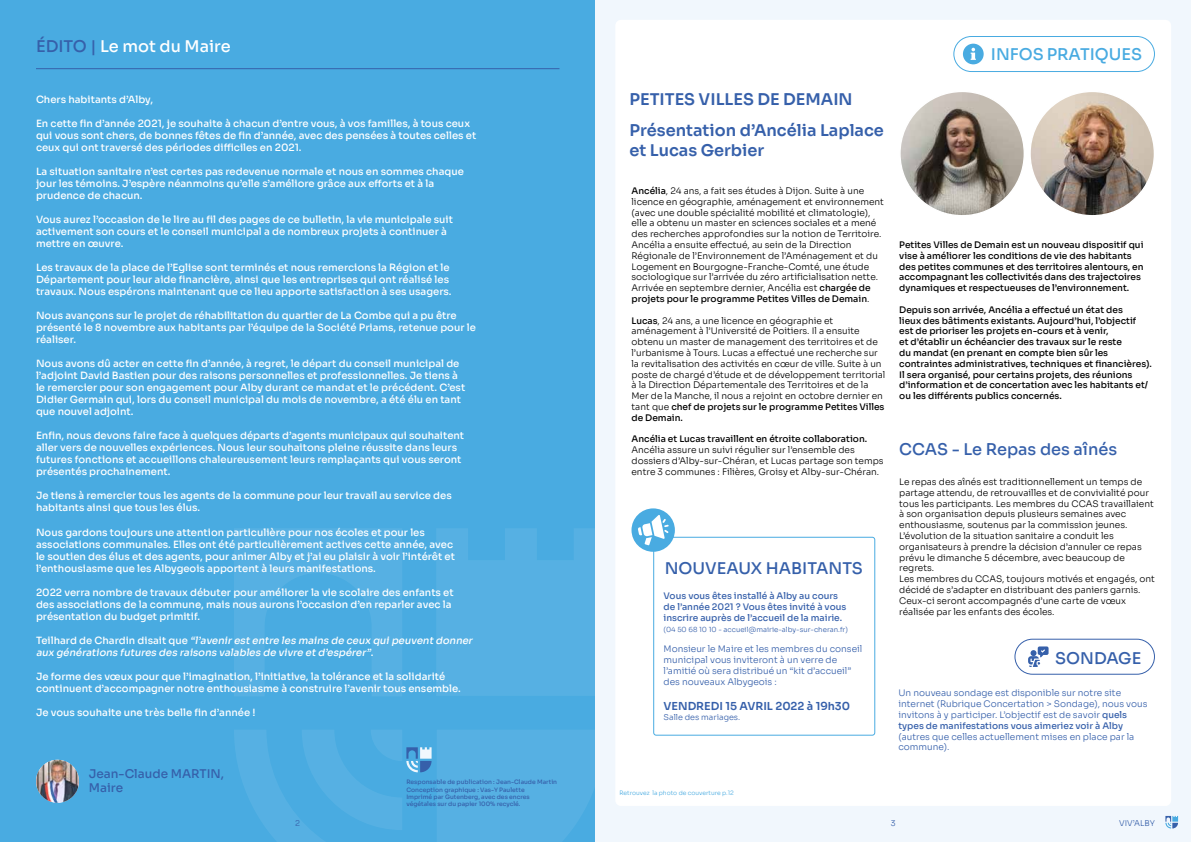
<style>
.page{position:relative;width:1191px;height:842px;background:#fff}
.page>*{position:absolute;margin:0;border:0;box-sizing:border-box;transform-origin:0 0}
.t1{font:600 16.1px/31.5px "Sora";color:#3660aa}
.t2{font:500 16.1px "Sora";color:#3660aa}
.t3{font:500 16.1px "Sora";color:#fff}
.t4{font:500 16.1px "Sora";color:#49abe1}
.t5{font:500 12px/14.4px "Sora";color:#3660aa}
.t6{font:600 11px "Sora";color:#3660aa}
.t7{font:500 10px/12px "Sora";color:#fff}
.t8{font:italic 500 10px/12px "Sora";color:#fff}
.t9{font:300 9px/10.8px "Sora";color:#000}
.t10{font:500 9px/10.8px "Sora";color:#000}
.t11{font:300 9px/10.8px "Sora";color:#3660aa}
.t12{font:500 9px/10.8px "Sora";color:#3660aa}
.t13{font:300 8px "Sora";color:#3660aa}
.t14{font:300 7px "Sora";color:#3660aa}
.t15{font:500 6px/7.2px "Sora";color:#3660aa}
.t16{font:300 6px "Sora";color:#49abe1}
.s1{color:#3660aa}
.s2{font-style:normal}
.s3{font-weight:500}
</style>
<div class="page">
<div style="left:0;top:0;width:595px;height:842px;background:#49abe1"></div>
<svg style="left:437px;top:529px;width:158px;height:167px"></svg>
<svg style="left:234px;top:529px;width:168px;height:167px"></svg>
<div style="left:437px;top:730px;width:158px;height:112px;background:#56b0e3"></div>
<svg style="left:234px;top:730px;width:197px;height:112px"></svg>
<img style="left:36px;top:760px;width:43px;height:43px;border-radius:22px">
<div style="left:595px;top:0;width:596px;height:842px;background:#f1f7fd"></div>
<div style="left:615px;top:20px;width:556px;height:786px;background:#fff;border-radius:6px"></div>
<hr style="left:36px;top:68px;width:523px;height:1px;background:#3660aa">
<svg style="left:1165px;top:816px;width:13px;height:12px"></svg>
<div style="left:1014px;top:639px;width:141px;height:36px;border:1px solid #3660aa;border-radius:18px"></div>
<svg style="left:1028px;top:646px;width:20px;height:21px"></svg>
<div style="left:653px;top:537px;width:222px;height:199px;border:1px solid #49abe1;border-radius:3px"></div>
<div style="left:631px;top:508px;width:44px;height:44px;background:#49abe1;border-radius:50%"></div>
<svg style="left:638px;top:515px;width:30px;height:30px"></svg>
<div style="left:953px;top:36px;width:202px;height:36px;border:1px solid #49abe1;border-radius:18px"></div>
<svg style="left:963px;top:44px;width:20px;height:20px"></svg>
<img style="left:1030px;top:91px;width:124px;height:125px;border-radius:62px">
<img style="left:900px;top:91px;width:124px;height:125px;border-radius:62px">
<h1 class="t3" style="left:36px;top:33px;width:196px"><span class="s1">ÉDITO |</span> Le mot du Maire</h1>
<p class="t7" style="left:36px;top:92px;width:119px">Chers habitants d’Alby,</p>
<p class="t7" style="left:36px;top:116px;width:442px">En cette fin d’année 2021, je souhaite à chacun d’entre vous, à vos familles, à tous ceux qui vous sont chers, de bonnes fêtes de fin d’année, avec des pensées à toutes celles et ceux qui ont traversé des périodes difficiles en 2021.</p>
<p class="t7" style="left:36px;top:164px;width:429px">La situation sanitaire n’est certes pas redevenue normale et nous en sommes chaque jour les témoins. J’espère néanmoins qu’elle s’améliore grâce aux efforts et à la prudence de chacun.</p>
<p class="t7" style="left:36px;top:212px;width:418px">Vous aurez l’occasion de le lire au fil des pages de ce bulletin, la vie municipale suit activement son cours et le conseil municipal a de nombreux projets à continuer à mettre en œuvre.</p>
<p class="t7" style="left:36px;top:260px;width:417px">Les travaux de la place de l’Eglise sont terminés et nous remercions la Région et le<br>Département pour leur aide financière, ainsi que les entreprises qui ont réalisé les travaux. Nous espérons maintenant que ce lieu apporte satisfaction à ses usagers.</p>
<p class="t7" style="left:36px;top:309px;width:441px">Nous avançons sur le projet de réhabilitation du quartier de La Combe qui a pu être présenté le 8 novembre aux habitants par l’équipe de la Société Priams, retenue pour le réaliser.</p>
<p class="t7" style="left:36px;top:357px;width:431px">Nous avons dû acter en cette fin d’année, à regret, le départ du conseil municipal de l’adjoint David Bastien pour des raisons personnelles et professionnelles. Je tiens à le remercier pour son engagement pour Alby durant ce mandat et le précédent. C’est Didier Germain qui, lors du conseil municipal du mois de novembre, a été élu en tant que nouvel adjoint.</p>
<p class="t7" style="left:36px;top:429px;width:430px">Enfin, nous devons faire face à quelques départs d’agents municipaux qui souhaitent aller vers de nouvelles expériences. Nous leur souhaitons pleine réussite dans leurs futures fonctions et accueillons chaleureusement leurs remplaçants qui vous seront présentés prochainement.</p>
<p class="t7" style="left:36px;top:489px;width:417px">Je tiens à remercier tous les agents de la commune pour leur travail au service des habitants ainsi que tous les élus.</p>
<p class="t7" style="left:36px;top:525px;width:420px">Nous gardons toujours une attention particulière pour nos écoles et pour les associations communales. Elles ont été particulièrement actives cette année, avec le soutien des élus et des agents, pour animer Alby et j’ai eu plaisir à voir l’intérêt et l’enthousiasme que les Albygeois apportent à leurs manifestations.</p>
<p class="t7" style="left:36px;top:585px;width:419px">2022 verra nombre de travaux débuter pour améliorer la vie scolaire des enfants et des associations de la commune, mais nous aurons l’occasion d’en reparler avec la présentation du budget primitif.</p>
<p class="t8" style="left:36px;top:633px;width:440px"><span class="s2">Te i l h a r d d e C h a r d i n d i s a i t q u e</span> “l’avenirestentre les mains de ceux quipeuventdonner aux générations futures des raisons valables de vivre etd’espérer”<span class="s2">.</span></p>
<p class="t7" style="left:36px;top:669px;width:426px">Je forme des vœux pour que l’imagination, l’initiative, la tolérance et la solidarité continuent d’accompagner notre enthousiasme à construire l’avenir tous ensemble.</p>
<p class="t7" style="left:36px;top:705px;width:221px">Je vous souhaite une très belle fin d’année !</p>
<p class="t5" style="left:89px;top:765px;width:137px">Jean-Claude MARTIN,<br>Maire</p>
<p class="t15" style="left:406px;top:778px;width:152px">Responsable de publication : Jean-Claude Martin Conception graphique : Vas-Y Paulette<br>Imprimé par Gutenberg, avec des encres végétales sur du papier 100% recyclé.</p>
<h1 class="t1" style="left:629px;top:82px;width:256px">PETITES VILLES DE DEMAIN<br>Présentation d’Ancélia Laplace</h1>
<h1 class="t1" style="left:629px;top:133px;width:136px">et Lucas Gerbier</h1>
<p class="t9" style="left:631px;top:184px;width:254px"><span class="s3">Ancélia</span>, 24 ans, a fait ses études à Dijon. Suite à une licence en géographie, aménagement et environnement (avec une double spécialité mobilité et climatologie), elle a obtenu un master en sciences sociales et a mené des recherches approfondies sur la notion de Territoire.<br>Ancélia a ensuite effectué, au sein de la Direction Régionale de l’Environnement de l’Aménagement et du Logement en Bourgogne-Franche-Comté, une étude sociologique sur l’arrivée du zéro artificialisation nette.<br>Arrivée en septembre dernier, Ancélia est <span class="s3">chargée de projets pour le programme Petites Villes de Demain</span>.</p>
<p class="t9" style="left:631px;top:314px;width:255px"><span class="s3">Lucas</span>, 24 ans, a une licence en géographie et aménagement à l’Université de Poitiers. Il a ensuite obtenu un master de management des territoires et de l’urbanisme à Tours. Lucas a effectué une recherche sur la revitalisation des activités en cœur de ville. Suite à un poste de chargé d’étude et de développement territorial à la Direction Départementale des Territoires et de la Mer de la Manche, il nous a rejoint en octobre dernier en tant que <span class="s3">chef de projets sur le programme Petites Villes de Demain.</span></p>
<p class="t10" style="left:631px;top:433px;width:237px">Ancélia et Lucas travaillent en étroite collaboration.</p>
<p class="t9" style="left:631px;top:444px;width:254px">Ancélia assure un suivi régulier sur l’ensemble des dossiers d’Alby-sur-Chéran, et Lucas partage son temps entre 3 communes : Filières, Groisy et Alby-sur-Chéran.</p>
<h1 class="t2" style="left:664px;top:555px;width:200px">NOUVEAUX HABITANTS</h1>
<p class="t12" style="left:663px;top:590px;width:184px">Vous vous êtes installé à Alby au cours de l’année 2021 ? Vous êtes invité à vous inscrire auprès de l’accueil de la mairie.</p>
<p class="t14" style="left:663px;top:623px;width:186px">(04 50 68 10 10 - accueil@mairie-alby-sur-cheran.fr)</p>
<p class="t11" style="left:663px;top:643px;width:200px">Monsieur le Maire et les membres du conseil municipal vous inviteront à un verre de l’amitié où sera distribué un “kit d’accueil” des nouveaux Albygeois :</p>
<p class="t6" style="left:663px;top:697px;width:188px">VENDREDI 15 AVRIL 2022 à 19h30</p>
<p class="t13" style="left:663px;top:710px;width:78px">Salle des mariages.</p>
<h1 class="t4" style="left:991px;top:41px;width:153px">INFOS PRATIQUES</h1>
<p class="t10" style="left:899px;top:239px;width:246px">Petites Villes de Demain est un nouveau dispositif qui vise à améliorer les conditions de vie des habitants des petites communes et des territoires alentours, en accompagnant les collectivités dans des trajectoires dynamiques et respectueuses de l’environnement.</p>
<p class="t10" style="left:899px;top:303px;width:254px">Depuis son arrivée, Ancélia a effectué un état des<br>lieux des bâtiments existants. Aujourd’hui, l’objectif est de prioriser les projets en-cours et à venir,<br>et d’établir un échéancier des travaux sur le reste<br>du mandat (en prenant en compte bien sûr les contraintes administratives, techniques et financières).<br>Il sera organisé, pour certains projets, des réunions d’information et de concertation avec les habitants et/ ou les différents publics concernés.</p>
<h1 class="t2" style="left:899px;top:436px;width:219px">CCAS - Le Repas des aînés</h1>
<p class="t9" style="left:899px;top:476px;width:257px">Le repas des aînés est traditionnellement un temps de partage attendu, de retrouvailles et de convivialité pour tous les participants. Les membres du CCAS travaillaient à son organisation depuis plusieurs semaines avec enthousiasme, soutenus par la commission jeunes.<br>L’évolution de la situation sanitaire a conduit les organisateurs à prendre la décision d’annuler ce repas prévu le dimanche 5 décembre, avec beaucoup de regrets.<br>Les membres du CCAS, toujours motivés et engagés, ont décidé de s’adapter en distribuant des paniers garnis.<br>Ceux-ci seront accompagnés d’une carte de vœux réalisée par les enfants des écoles.</p>
<h1 class="t2" style="left:1055px;top:644px;width:88px">SONDAGE</h1>
<p class="t11" style="left:898px;top:687px;width:251px">Un nouveau sondage est disponible sur notre site internet (Rubrique Concertation &gt; Sondage), nous vous invitons à y participer. L’objectif est de savoir <span class="s3">quels types de manifestations vous aimeriez voir à Alby</span></p>
<p class="t11" style="left:898px;top:730px;width:237px">(autres que celles actuellement mises en place par la commune).</p>
<p class="t16" style="left:619px;top:788px;width:116px">Retrouvez la photo de couverture p.12</p>
<p class="t13" style="left:295px;top:817px;width:6px">2</p>
<p class="t13" style="left:890px;top:817px;width:6px">3</p>
<p class="t13" style="left:1119px;top:817px;width:37px">VIV’ALBY</p>
</div>
